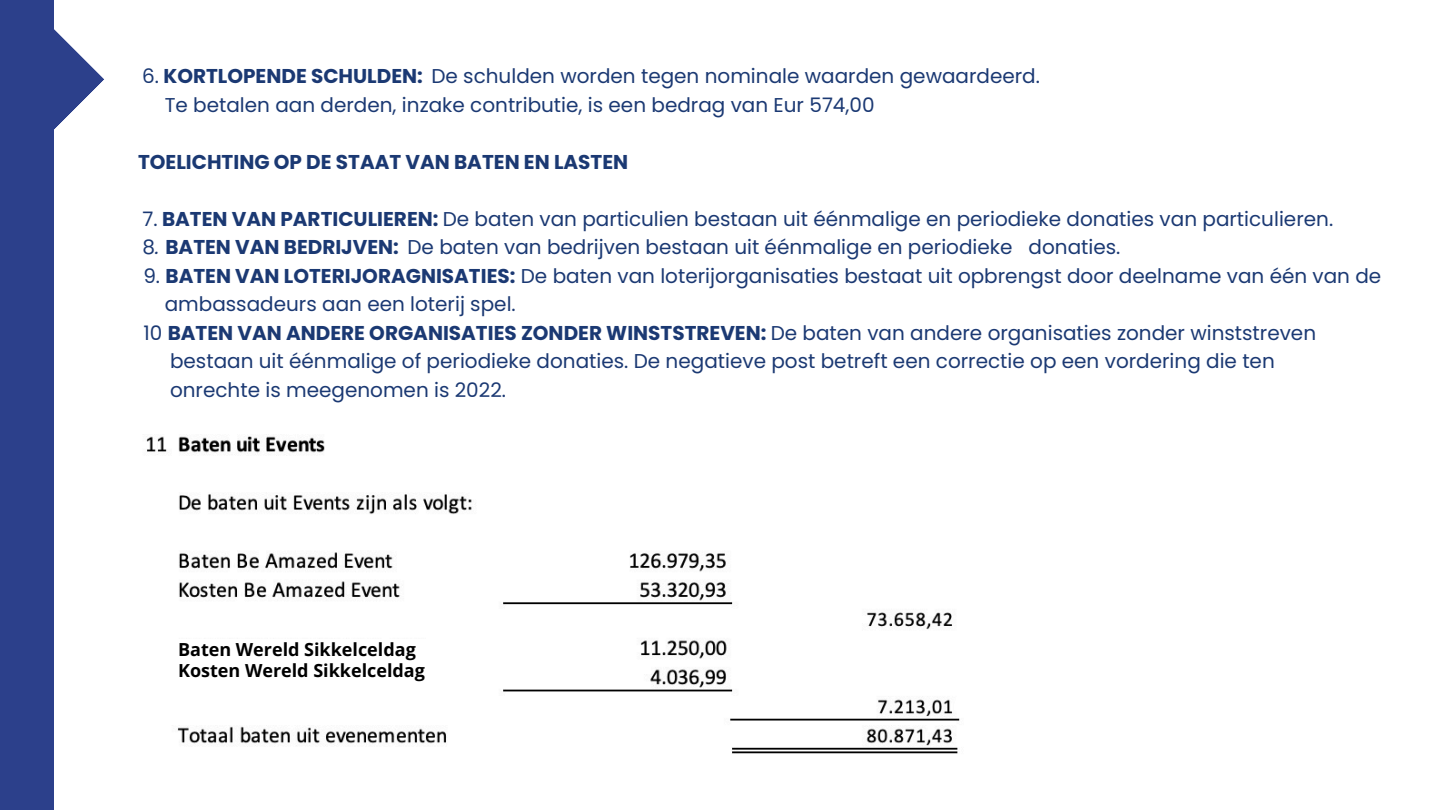
<style>
.page{position:relative;width:1440px;height:810px;background:#fff}
.page>*{position:absolute;margin:0;border:0;box-sizing:border-box;transform-origin:0 0}
.t1{font:20px/28.5px "Poppins";color:#1b3973}
.t2{font:700 20px "Poppins";color:#1b3973}
.t3{font:700 18px "Open Sans";color:#000}
.s1{font-weight:700}
.s2{font-style:italic}
</style>
<div class="page">
<div style="left:0;top:0;width:54px;height:810px;background:#2c408b"></div>
<img style="left:146px;top:436px;width:814px;height:318px">
<div style="left:178px;top:639px;width:279px;height:55px;background:#fff"></div>
<svg style="left:54px;top:29px;width:50px;height:101px"></svg>
<h2 class="t1" style="left:165px;top:62px;width:877px;text-indent:-22px">6. <span class="s1">KORTLOPENDE SCHULDEN:</span> De schulden worden tegen nominale waarden gewaardeerd.<br>Te betalen aan derden, inzake contributie, is een bedrag van Eur 574,00</h2>
<h1 class="t2" style="left:138px;top:148px;width:492px">TOELICHTING OP DE STAAT VAN BATEN EN LASTEN</h1>
<h2 class="t1" style="left:143px;top:205px;width:1192px">7. <span class="s1">BATEN VAN PARTICULIEREN:</span> De baten van particulien bestaan uit éénmalige en periodieke donaties van particulieren.</h2>
<h2 class="t1" style="left:143px;top:233px;width:979px">8<span class="s2">.</span> <span class="s1">BATEN VAN BEDRIJVEN:</span> De baten van bedrijven bestaan uit éénmalige en periodieke donaties.</h2>
<h2 class="t1" style="left:143px;top:262px;width:1239px">9. <span class="s1">BATEN VAN LOTERIJORAGNISATIES:</span> De baten van loterijorganisaties bestaat uit opbrengst door deelname van één van de</h2>
<h2 class="t1" style="left:165px;top:290px;width:353px">ambassadeurs aan een loterij spel.</h2>
<h2 class="t1" style="left:143px;top:319px;width:1174px">10 <span class="s1">BATEN VAN ANDERE ORGANISATIES ZONDER WINSTSTREVEN:</span> De baten van andere organisaties zonder winststreven</h2>
<h2 class="t1" style="left:170px;top:347px;width:1106px">bestaan uit éénmalige of periodieke donaties. De negatieve post betreft een correctie op een vordering die ten</h2>
<h2 class="t1" style="left:170px;top:376px;width:338px">onrechte is meegenomen is 2022.</h2>
<p class="t3" style="left:178px;top:637px;width:239px">Baten Wereld Sikkelceldag</p>
<p class="t3" style="left:178px;top:658px;width:248px">Kosten Wereld Sikkelceldag</p>
</div>
